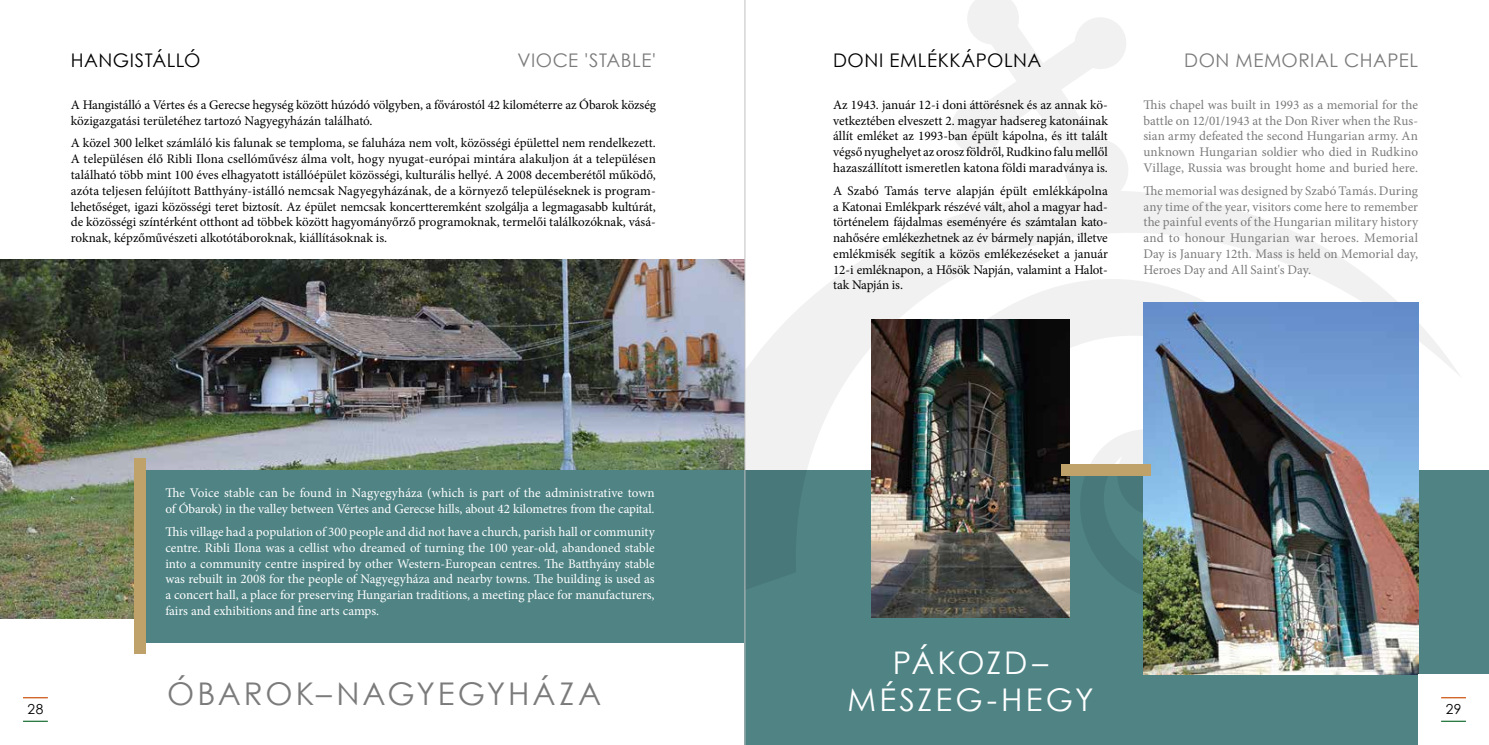
<style>
.page{position:relative;width:1489px;height:745px;background:#fff}
.page>*{position:absolute;margin:0;border:0;box-sizing:border-box;transform-origin:0 0}
.t1{font:31.25px "Century Gothic";letter-spacing:.095em;color:#7c7b7b}
.t2{font:31.25px "Century Gothic";letter-spacing:.105em;color:#fff}
.t3{font:31.25px "Century Gothic";letter-spacing:.085em;color:#fff}
.t4{font:18.75px "Century Gothic";letter-spacing:.025em;color:#7c7b7b}
.t5{font:18.75px "Century Gothic";letter-spacing:.025em;color:#000}
.t6{font:13.75px "Century Gothic";color:#000}
.t7{font:13.12px/15.8px "Minion Pro";letter-spacing:-.005em;color:#000;text-align:justify}
.t8{font:13.12px/15.8px "Minion Pro";letter-spacing:-.005em;color:#fff}
.t9{font:13.12px/15.8px "Minion Pro";letter-spacing:.005em;color:#7c7b7b;text-align:justify}
</style>
<div class="page">
<div style="left:744px;top:469px;width:744px;height:275px;background:#4f8384"></div>
<svg style="left:745px;top:0;width:717px;height:612px"></svg>
<svg style="left:852px;top:228px;width:477px;height:384px"></svg>
<img style="left:1143px;top:303px;width:274px;height:370px">
<img style="left:871px;top:320px;width:198px;height:297px">
<img style="left:0;top:259px;width:744px;height:358px">
<div style="left:142px;top:469px;width:602px;height:173px;background:#4f8384"></div>
<hr style="left:744px;top:0;width:1px;height:744px;background:#c0c0c0">
<div style="left:1061px;top:464px;width:89px;height:11px;background:#bfa26a"></div>
<div style="left:134px;top:458px;width:11px;height:195px;background:#bfa26a"></div>
<div style="left:1417px;top:673px;width:71px;height:71px;background:#fff"></div>
<svg style="left:23px;top:720px;width:25px;height:1px"></svg>
<hr style="left:23px;top:696px;width:25px;height:2px;background:#cc5615">
<svg style="left:1441px;top:720px;width:24px;height:1px"></svg>
<hr style="left:1440px;top:696px;width:25px;height:2px;background:#cc5615">
<h2 class="t5" style="left:71px;top:47px;width:131px">HANGISTÁLLÓ</h2>
<h2 class="t4" style="left:517px;top:47px;width:140px">VIOCE 'STABLE'</h2>
<p class="t7" style="left:71px;top:97px;width:586px">A Hangistálló a Vértes és a Gerecse hegység között húzódó völgyben, a fővárostól 42 kilométerre az Óbarok község közigazgatási területéhez tartozó Nagyegyházán található.</p>
<p class="t7" style="left:71px;top:135px;width:586px">A közel 300 lelket számláló kis falunak se temploma, se faluháza nem volt, közösségi épülettel nem rendelkezett.<br>A településen élő Ribli Ilona csellóművész álma volt, hogy nyugat-európai mintára alakuljon át a településen található több mint 100 éves elhagyatott istállóépület közösségi, kulturális hellyé. A 2008 decemberétől működő, azóta teljesen felújított Batthyány-istálló nemcsak Nagyegyházának, de a környező településeknek is program&shy;lehetőséget, igazi közösségi teret biztosít. Az épület nemcsak koncertteremként szolgálja a legmagasabb kultúrát, de közösségi színtérként otthont ad többek között hagyományőrző programoknak, termelői találkozóknak, vásá&shy;roknak, képzőművészeti alkotótáboroknak, kiállításoknak is.</p>
<p class="t6" style="left:28px;top:699px;width:17px">28</p>
<p class="t8" style="left:165px;top:485px;width:491px">The Voice stable can be found in Nagyegyháza (which is part of the administrative town of Óbarok) in the valley between Vértes and Gerecse hills, about 42 kilometres from the capital.</p>
<p class="t8" style="left:165px;top:523px;width:491px;text-align:justify">This village had a population of 300 people and did not have a church, parish hall or community centre. Ribli Ilona was a cellist who dreamed of turning the 100 year-old, abandoned stable into a community centre inspired by other Western-European centres. The Batthyány stable was rebuilt in 2008 for the people of Nagyegyháza and nearby towns. The building is used as a concert hall, a place for preserving Hungarian traditions, a meeting place for manufacturers, fairs and exhibitions and fine arts camps.</p>
<h1 class="t1" style="left:167px;top:671px;width:434px">ÓBAROK–NAGYEGYHÁZA</h1>
<h2 class="t5" style="left:833px;top:47px;width:210px">DONI EMLÉKKÁPOLNA</h2>
<h2 class="t4" style="left:1184px;top:47px;width:235px">DON MEMORIAL CHAPEL</h2>
<p class="t7" style="left:833px;top:97px;width:276px">Az 1943. január 12-i doni áttörésnek és az annak kö&shy;vetkeztében elveszett 2. magyar hadsereg katonáinak állít emléket az 1993-ban épült kápolna, és itt talált végső nyughelyet az orosz földről, Rudkino falu mellől hazaszállított ismeretlen katona földi maradványa is.</p>
<p class="t7" style="left:833px;top:183px;width:276px">A Szabó Tamás terve alapján épült emlékkápolna a Katonai Emlékpark részévé vált, ahol a magyar had&shy;történelem fájdalmas eseményére és számtalan kato&shy;nahősére emlékezhetnek az év bármely napján, illetve emlékmisék segítik a közös emlékezéseket a január 12-i emléknapon, a Hősök Napján, valamint a Halot&shy;tak Napján is.</p>
<p class="t9" style="left:1143px;top:97px;width:276px">This chapel was built in 1993 as a memorial for the battle on 12/01/1943 at the Don River when the Rus&shy;sian army defeated the second Hungarian army. An unknown Hungarian soldier who died in Rudkino Village, Russia was brought home and buried here.</p>
<p class="t9" style="left:1143px;top:183px;width:276px">The memorial was designed by Szabó Tamás. During any time of the year, visitors come here to remember the painful events of the Hungarian military history and to honour Hungarian war heroes. Memorial Day is January 12th. Mass is held on Memorial day, Heroes Day and All Saint's Day.</p>
<h1 class="t3" style="left:892px;top:640px;width:157px">PÁKOZD–</h1>
<h1 class="t2" style="left:847px;top:677px;width:247px">MÉSZEG-HEGY</h1>
<p class="t6" style="left:1445px;top:699px;width:17px">29</p>
</div>
